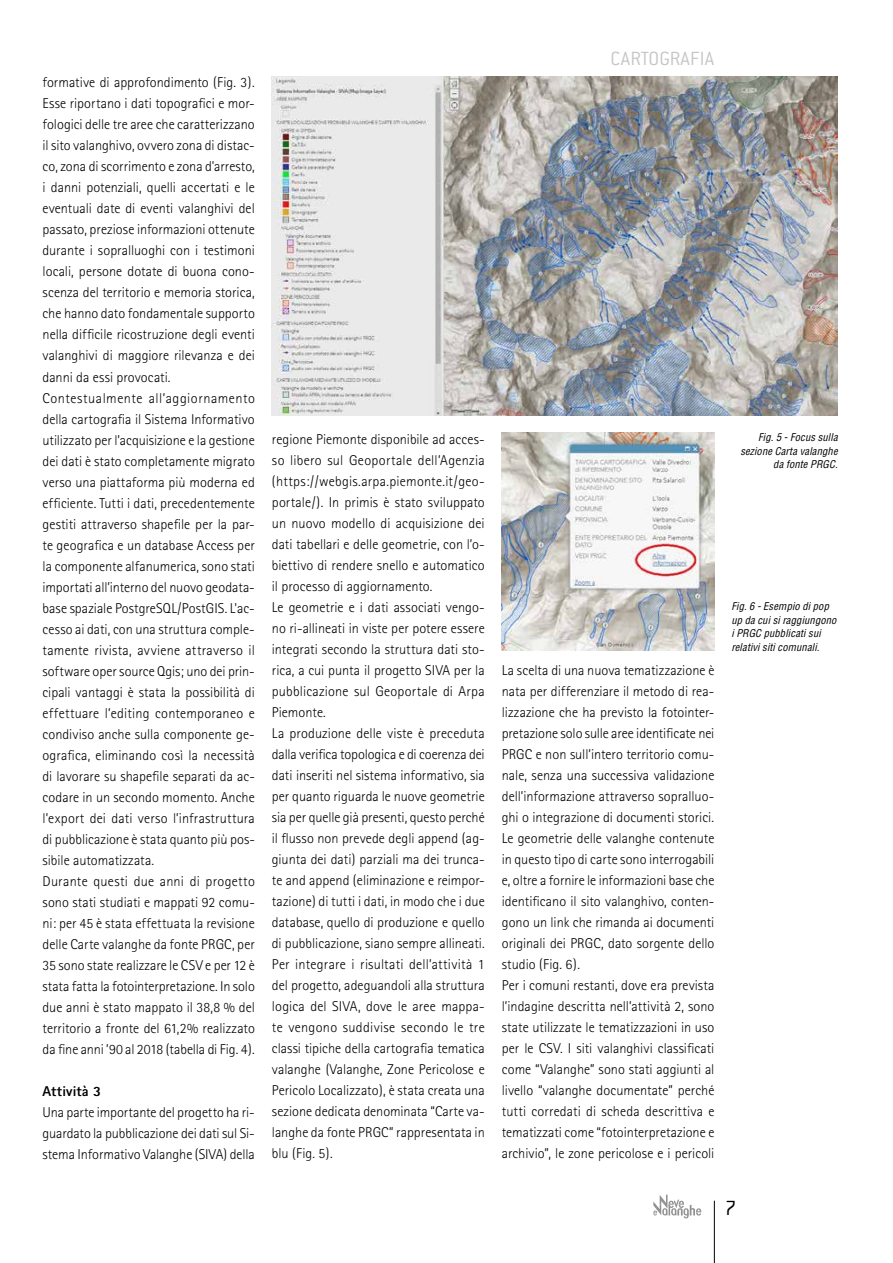
<style>
.page{position:relative;width:893px;height:1263px;background:#fff}
.page>*{position:absolute;margin:0;border:0;box-sizing:border-box;transform-origin:0 0}
.t1{font:300 22.5px "Conduit ITC";color:#000}
.t2{font:300 21px "Conduit ITC";letter-spacing:.01em;color:#c6c6c6}
.t3{font:300 14.25px/21px "Rotis Sans Serif";color:#000}
.t4{font:800 14.25px "Rotis Sans Serif";letter-spacing:.015em;color:#000}
.t5{font:italic condensed 10.5px/13.5px "Helvetica";letter-spacing:.015em;color:#000;text-align:right}
</style>
<div class="page">
<img style="left:272px;top:77px;width:566px;height:339px">
<img style="left:502px;top:433px;width:212px;height:217px">
<hr style="left:714px;top:1201px;width:1px;height:62px;background:#000">
<svg style="left:653px;top:1194px;width:48px;height:24px"></svg>
<p class="t3" style="left:43px;top:72px;width:214px">formative di approfondimento (Fig. 3).<br>Esse riportano i dati topografici e mor&shy;fologici delle tre aree che caratterizzano il sito valanghivo, ovvero zona di distac&shy;co, zona di scorrimento e zona d'arresto, i danni potenziali, quelli accertati e le eventuali date di eventi valanghivi del passato, preziose informazioni ottenute durante i sopralluoghi con i testimoni locali, persone dotate di buona cono&shy;scenza del territorio e memoria storica, che hanno dato fondamentale supporto nella difficile ricostruzione degli eventi valanghivi di maggiore rilevanza e dei danni da essi provocati.<br>Contestualmente all’aggiornamento della cartografia il Sistema Informativo utilizzato per l’acquisizione e la gestione dei dati è stato completamente migrato verso una piattaforma più moderna ed efficiente. Tutti i dati, precedentemente gestiti attraverso shapefile per la par&shy;te geografica e un database Access per la componente alfanumerica, sono stati importati all’interno del nuovo geodata&shy;base spaziale PostgreSQL/PostGIS. L'ac&shy;cesso ai dati, con una struttura comple&shy;tamente rivista, avviene attraverso il software oper source Qgis; uno dei prin&shy;cipali vantaggi è stata la possibilità di effettuare l’editing contemporaneo e condiviso anche sulla componente ge&shy;ografica, eliminando così la necessità di lavorare su shapefile separati da ac&shy;codare in un secondo momento. Anche l’export dei dati verso l’infrastruttura di pubblicazione è stata quanto più pos&shy;sibile automatizzata.<br>Durante questi due anni di progetto sono stati studiati e mappati 92 comu&shy;ni: per 45 è stata effettuata la revisione delle Carte valanghe da fonte PRGC, per 35 sono state realizzare le CSV e per 12 è stata fatta la fotointerpretazione. In solo due anni è stato mappato il 38,8 % del territorio a fronte del 61,2% realizzato da fine anni ’90 al 2018 (tabella di Fig. 4).</p>
<p class="t4" style="left:43px;top:1082px;width:60px">Attività 3</p>
<p class="t3" style="left:43px;top:1101px;width:214px;text-align:justify">Una parte importante del progetto ha ri&shy;guardato la pubblicazione dei dati sul Si&shy;stema Informativo Valanghe (SIVA) della</p>
<p class="t3" style="left:272px;top:429px;width:214px">regione Piemonte disponibile ad acces&shy;so libero sul Geoportale dell’Agenzia (https://webgis.arpa.piemonte.it/geo&shy;portale/). In primis è stato sviluppato un nuovo modello di acquisizione dei dati tabellari e delle geometrie, con l’o&shy;biettivo di rendere snello e automatico il processo di aggiornamento.<br>Le geometrie e i dati associati vengo&shy;no ri-allineati in viste per potere essere integrati secondo la struttura dati sto&shy;rica, a cui punta il progetto SIVA per la pubblicazione sul Geoportale di Arpa Piemonte.<br>La produzione delle viste è preceduta dalla verifica topologica e di coerenza dei dati inseriti nel sistema informativo, sia per quanto riguarda le nuove geometrie sia per quelle già presenti, questo perché il flusso non prevede degli append (ag&shy;giunta dei dati) parziali ma dei trunca&shy;te and append (eliminazione e reimpor&shy;tazione) di tutti i dati, in modo che i due database, quello di produzione e quello di pubblicazione, siano sempre allineati.<br>Per integrare i risultati dell’attività 1 del progetto, adeguandoli alla struttura logica del SIVA, dove le aree mappa&shy;te vengono suddivise secondo le tre classi tipiche della cartografia tematica valanghe (Valanghe, Zone Pericolose e Pericolo Localizzato), è stata creata una sezione dedicata denominata “Carte va&shy;langhe da fonte PRGC” rappresentata in blu (Fig. 5).</p>
<h2 class="t2" style="left:611px;top:47px;width:105px">CARTOGRAFIA</h2>
<p class="t5" style="left:740px;top:431px;width:99px">Fig. 5 - Focus sulla sezione Carta valanghe da fonte PRGC.</p>
<p class="t3" style="left:502px;top:660px;width:214px">La scelta di una nuova tematizzazione è nata per differenziare il metodo di rea&shy;lizzazione che ha previsto la fotointer&shy;pretazione solo sulle aree identificate nei PRGC e non sull’intero territorio comu&shy;nale, senza una successiva validazione dell’informazione attraverso sopralluo&shy;ghi o integrazione di documenti storici.<br>Le geometrie delle valanghe contenute in questo tipo di carte sono interrogabili e, oltre a fornire le informazioni base che identificano il sito valanghivo, conten&shy;gono un link che rimanda ai documenti originali dei PRGC, dato sorgente dello studio (Fig. 6).<br>Per i comuni restanti, dove era prevista l’indagine descritta nell’attività 2, sono state utilizzate le tematizzazioni in uso per le CSV. I siti valanghivi classificati come “Valanghe” sono stati aggiunti al livello “valanghe documentate” perché tutti corredati di scheda descrittiva e tematizzati come “fotointerpretazione e archivio”, le zone pericolose e i pericoli</p>
<p class="t5" style="left:731px;top:599px;width:107px;text-align:left">Fig. 6 - Esempio di pop up da cui si raggiungono i PRGC pubblicati sui relativi siti comunali.</p>
<h1 class="t1" style="left:725px;top:1195px;width:13px">7</h1>
</div>
